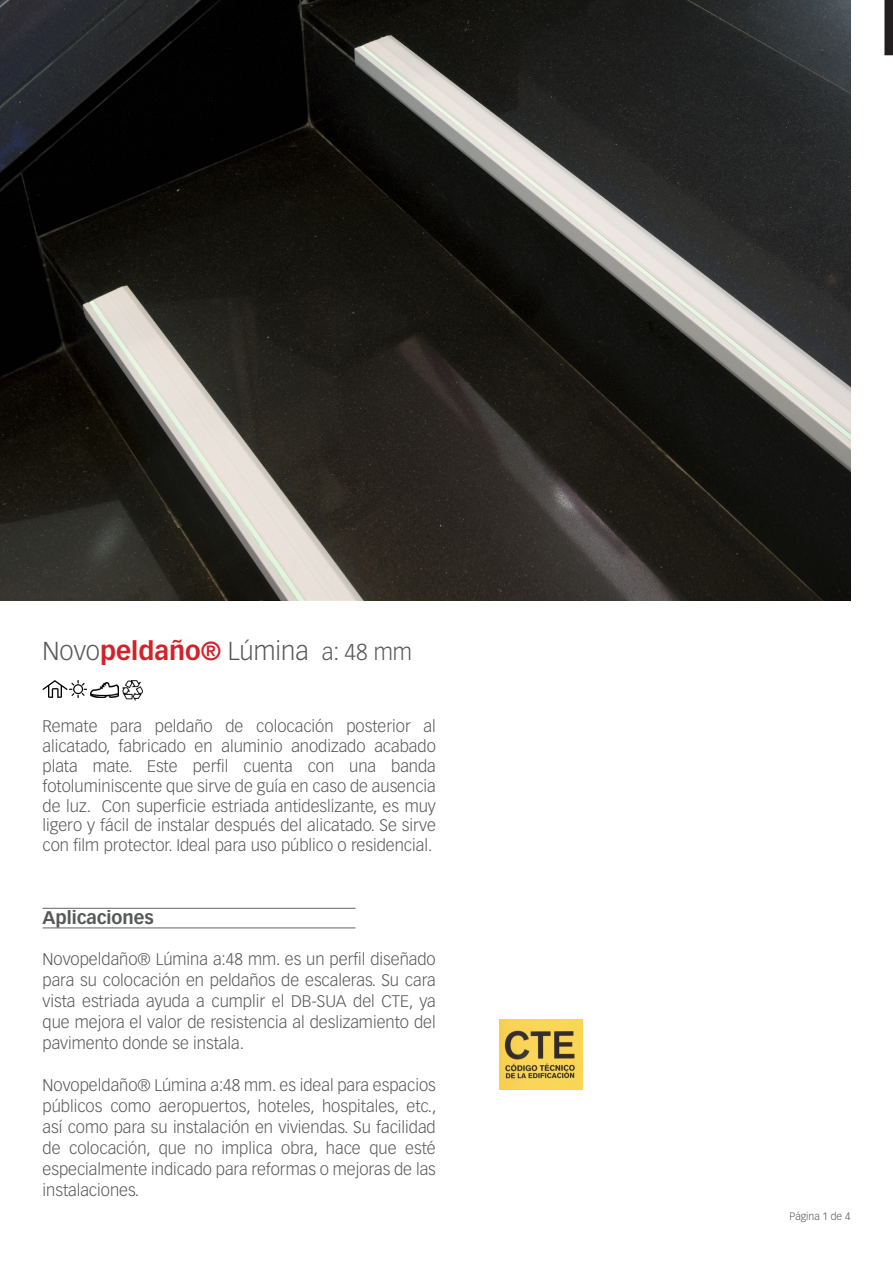
<style>
.page{position:relative;width:893px;height:1263px;background:#fff}
.page>*{position:absolute;margin:0;border:0;box-sizing:border-box;transform-origin:0 0}
.t1{font:300 25.5px "Vectora LT Std";color:#57585a}
.t2{font:700 18px "Vectora LT Std";color:#57585a}
.Párrafo_14{font:300 16.5px/21px "Vectora LT Std";color:#57585a;text-align:justify}
.t3{font:300 10.5px "Vectora LT Std";color:#57585a}
.s1{font-weight:700;color:#d1232a}
.s2{font-size:22.5px}
</style>
<div class="page">
<svg style="left:884px;top:0;width:9px;height:55px"></svg>
<svg style="left:42px;top:680px;width:26px;height:18px"></svg>
<img style="left:122px;top:680px;width:20px;height:20px">
<hr style="left:43px;top:908px;width:312px;height:1px;background:#636366">
<hr style="left:43px;top:927px;width:312px;height:1px;background:#636366">
<img style="left:90px;top:683px;width:28px;height:15px">
<img style="left:69px;top:680px;width:18px;height:18px">
<img style="left:500px;top:1020px;width:83px;height:69px">
<img style="left:0;top:0;width:850px;height:600px">
<p class="t1" style="left:43px;top:636px;width:371px">Novo<span class="s1">peldaño®</span> Lúmina <span class="s2">a: 48 mm</span></p>
<p class="Párrafo_14" style="left:43px;top:717px;width:395px;line-height:19.8px">Remate para peldaño de colocación posterior al alicatado, fabricado en aluminio anodizado acabado plata mate. Este perfil cuenta con una banda fotoluminiscente que sirve de guía en caso de ausencia de luz. Con superficie estriada antideslizante, es muy ligero y fácil de instalar después del alicatado. Se sirve con film protector. Ideal para uso público o residencial.</p>
<p class="t2" style="left:43px;top:907px;width:113px">Aplicaciones</p>
<p class="Párrafo_14" style="left:43px;top:948px;width:395px">Novopeldaño® Lúmina a:48 mm. es un perfil diseñado para su colocación en peldaños de escaleras. Su cara vista estriada ayuda a cumplir el DB-SUA del CTE, ya que mejora el valor de resistencia al deslizamiento del pavimento donde se instala.</p>
<p class="Párrafo_14" style="left:43px;top:1074px;width:395px">Novopeldaño® Lúmina a:48 mm. es ideal para espacios públicos como aeropuertos, hoteles, hospitales, etc., así como para su instalación en viviendas. Su facilidad de colocación, que no implica obra, hace que esté especialmente indicado para reformas o mejoras de las instalaciones.</p>
<p class="t3" style="left:790px;top:1211px;width:62px">Página 1 de 4</p>
</div>
